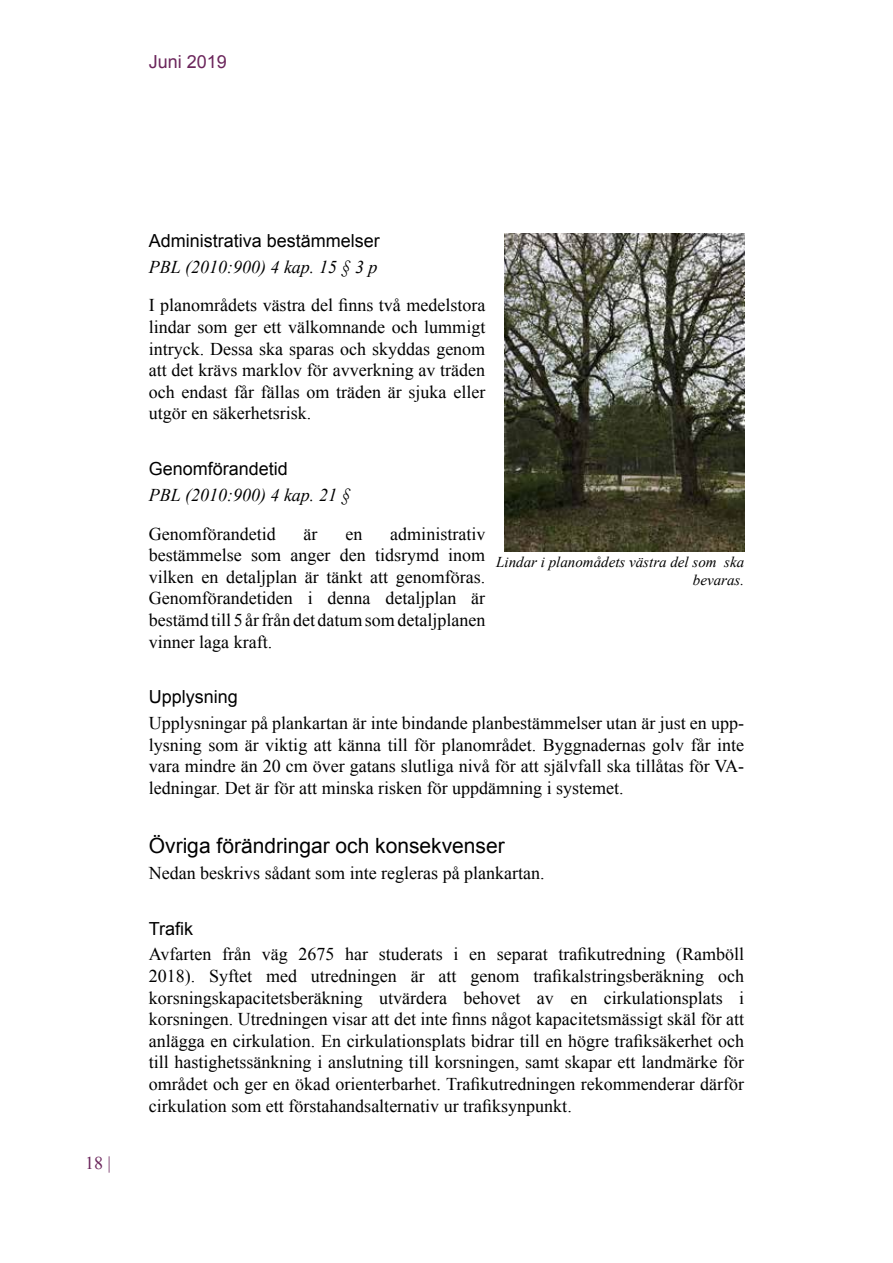
<style>
.page{position:relative;width:893px;height:1263px;background:#fff}
.page>*{position:absolute;margin:0;border:0;box-sizing:border-box;transform-origin:0 0}
.t1{font:21px "Arial";color:#000}
.t2{font:18px/21.6px "Times New Roman";color:#000;text-align:justify}
.t3{font:18px "Arial";color:#000}
.t4{font:italic 18px "Times New Roman";color:#000}
.t5{font:18px "Arial";color:#6b255b}
.t6{font:18px "Times New Roman";color:#6b255b}
.t7{font:italic 15px/18px "Times New Roman";color:#000;text-align:right}
</style>
<div class="page">
<img style="left:504px;top:234px;width:240px;height:318px">
<p class="t5" style="left:149px;top:50px;width:80px">Juni 2019</p>
<p class="t6" style="left:85px;top:1151px;width:28px">18 |</p>
<p class="t3" style="left:149px;top:229px;width:233px">Administrativa bestämmelser</p>
<p class="t4" style="left:149px;top:254px;width:230px">PBL (2010:900) 4 kap. 15 § 3 p</p>
<p class="t2" style="left:149px;top:294px;width:338px">I planområdets västra del finns två medelstora lindar som ger ett välkomnande och lummigt intryck. Dessa ska sparas och skyddas genom att det krävs marklov för avverkning av träden och endast får fällas om träden är sjuka eller utgör en säkerhetsrisk.</p>
<p class="t3" style="left:149px;top:457px;width:141px">Genomförandetid</p>
<p class="t4" style="left:149px;top:482px;width:203px">PBL (2010:900) 4 kap. 21 §</p>
<p class="t2" style="left:149px;top:522px;width:128px">Genomförandetid</p>
<p class="t2" style="left:304px;top:522px;width:15px">är</p>
<p class="t2" style="left:345px;top:522px;width:18px">en</p>
<p class="t2" style="left:149px;top:522px;width:338px;text-indent:241px">administrativ bestämmelse som anger den tidsrymd inom vilken en detaljplan är tänkt att genomföras.<br>Genomförandetiden i denna detaljplan är bestämd till 5 år från det datum som detaljplanen vinner laga kraft.</p>
<p class="t3" style="left:149px;top:685px;width:91px">Upplysning</p>
<p class="t2" style="left:149px;top:712px;width:597px">Upplysningar på plankartan är inte bindande planbestämmelser utan är just en upp&shy;lysning som är viktig att känna till för planområdet. Byggnadernas golv får inte vara mindre än 20 cm över gatans slutliga nivå för att självfall ska tillåtas för VA&shy;ledningar. Det är för att minska risken för uppdämning i systemet.</p>
<p class="t1" style="left:149px;top:832px;width:357px">Övriga förändringar och konsekvenser</p>
<p class="t2" style="left:149px;top:862px;width:397px">Nedan beskrivs sådant som inte regleras på plankartan.</p>
<p class="t3" style="left:149px;top:916px;width:46px">Trafik</p>
<p class="t2" style="left:149px;top:943px;width:597px">Avfarten från väg 2675 har studerats i en separat trafikutredning (Ramböll 2018). Syftet med utredningen är att genom trafikalstringsberäkning och korsningskapacitetsberäkning utvärdera behovet av en cirkulationsplats i korsningen. Utredningen visar att det inte finns något kapacitetsmässigt skäl för att anlägga en cirkulation. En cirkulationsplats bidrar till en högre trafiksäkerhet och till hastighetssänkning i anslutning till korsningen, samt skapar ett landmärke för området och ger en ökad orienterbarhet. Trafikutredningen rekommenderar därför cirkulation som ett förstahandsalternativ ur trafiksynpunkt.</p>
<p class="t7" style="left:496px;top:553px;width:249px">Lindar i planomådets västra del som ska bevaras.</p>
</div>
